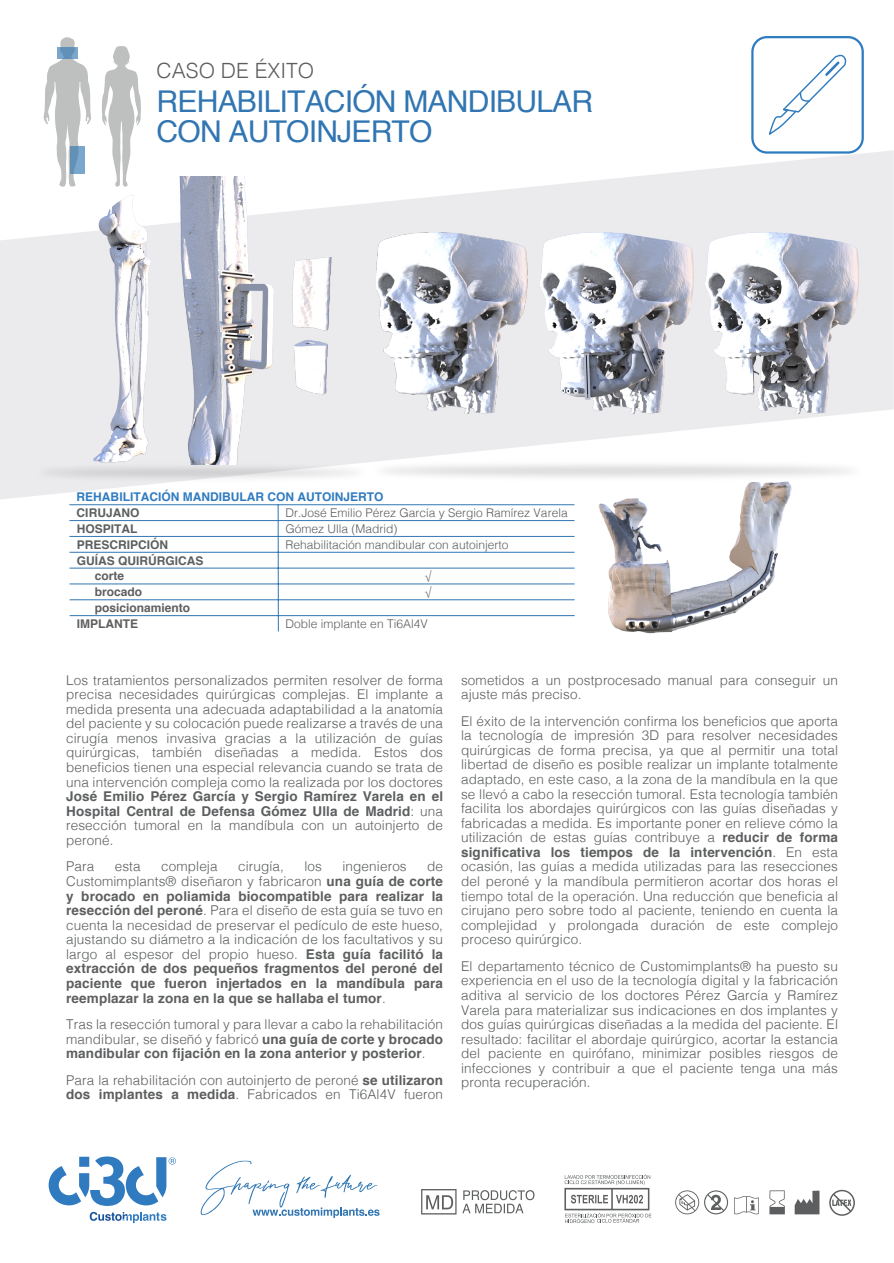
<style>
.page{position:relative;width:894px;height:1263px;background:#fff}
.page>*{position:absolute;margin:0;border:0;box-sizing:border-box;transform-origin:0 0}
.t1{font:30px/30px "Helvetica";letter-spacing:-.025em;color:#3176b2}
.t2{font:300 21px "Helvetica";color:#5c5e5f}
.t3{font:300 13.5px/14.5px "Helvetica";letter-spacing:.01em;color:#5c5e5f;text-align:justify}
.t4{font:700 13.5px/14.5px "Helvetica";letter-spacing:.01em;color:#5c5e5f;text-align:justify}
.t5{font:300 12px "Helvetica";color:#5c5e5f}
.t6{font:700 12px/15.9px "Helvetica";color:#5c5e5f}
.t7{font:700 12px "Helvetica";color:#307bbf}
.s1{font-weight:300}
.s2{font-weight:700}
</style>
<div class="page">
<svg style="left:0;top:150px;width:893px;height:349px;fill:#ebebed"></svg>
<svg style="left:201px;top:1161px;width:178px;height:57px"></svg>
<svg style="left:90px;top:1212px;width:76px;height:11px"></svg>
<svg style="left:49px;top:1156px;width:127px;height:50px"></svg>
<svg style="left:43px;top:37px;width:98px;height:150px"></svg>
<div style="left:57px;top:48px;width:21px;height:11px;background:#3176b2;opacity:.64"></div>
<div style="left:70px;top:146px;width:15px;height:28px;background:#3176b2;opacity:.64"></div>
<img style="left:37px;top:459px;width:825px;height:23px">
<svg style="left:421px;top:1189px;width:35px;height:25px"></svg>
<svg style="left:462px;top:1190px;width:72px;height:23px"></svg>
<svg style="left:564px;top:1174px;width:87px;height:49px"></svg>
<svg style="left:675px;top:1190px;width:52px;height:24px"></svg>
<svg style="left:734px;top:1196px;width:24px;height:19px"></svg>
<svg style="left:769px;top:1190px;width:15px;height:24px"></svg>
<svg style="left:794px;top:1191px;width:25px;height:23px"></svg>
<svg style="left:829px;top:1190px;width:25px;height:26px"></svg>
<hr style="left:278px;top:505px;width:1px;height:126px;background:#3176b2">
<hr style="left:69px;top:504px;width:505px;height:1px;background:#3176b2">
<hr style="left:69px;top:520px;width:505px;height:1px;background:#3176b2">
<hr style="left:69px;top:536px;width:505px;height:1px;background:#3176b2">
<hr style="left:69px;top:552px;width:505px;height:1px;background:#3176b2">
<hr style="left:69px;top:568px;width:505px;height:1px;background:#3176b2">
<hr style="left:69px;top:584px;width:505px;height:1px;background:#3176b2">
<hr style="left:70px;top:599px;width:504px;height:1px;background:#3176b2">
<hr style="left:70px;top:615px;width:504px;height:1px;background:#3176b2">
<div style="left:751px;top:36px;width:112px;height:118px;border:2px solid #2d7bc0;border-radius:15px"></div>
<svg style="left:769px;top:54px;width:78px;height:81px"></svg>
<img style="left:89px;top:181px;width:80px;height:284px">
<img style="left:168px;top:176px;width:110px;height:288px">
<img style="left:282px;top:250px;width:58px;height:150px">
<img style="left:376px;top:232px;width:151px;height:182px">
<img style="left:532px;top:212px;width:158px;height:242px">
<img style="left:690px;top:212px;width:175px;height:242px">
<img style="left:585px;top:475px;width:221px;height:159px">
<h2 class="t2" style="left:157px;top:63px;width:159px">CASO DE ÉXITO</h2>
<h1 class="t1" style="left:157px;top:88px;width:438px">REHABILITACIÓN MANDIBULAR<br>CON AUTOINJERTO</h1>
<p class="t7" style="left:77px;top:492px;width:308px">REHABILITACIÓN MANDIBULAR CON AUTOINJERTO</p>
<p class="t6" style="left:77px;top:506px;width:64px">CIRUJANO</p>
<p class="t5" style="left:285px;top:508px;width:284px">Dr.José Emilio Pérez García y Sergio Ramírez Varela</p>
<p class="t6" style="left:77px;top:521px;width:62px">HOSPITAL</p>
<p class="t5" style="left:285px;top:524px;width:114px">Gómez Ulla (Madrid)</p>
<p class="t6" style="left:77px;top:537px;width:93px">PRESCRIPCIÓN</p>
<p class="t5" style="left:285px;top:540px;width:224px">Rehabilitación mandibular con autoinjerto</p>
<p class="t6" style="left:95px;top:553px;width:110px;text-indent:-18px">GUÍAS QUIRÚRGICAS corte</p>
<p class="t5" style="left:424px;top:572px;width:8px">√</p>
<p class="t6" style="left:95px;top:585px;width:49px">brocado</p>
<p class="t5" style="left:424px;top:588px;width:8px">√</p>
<p class="t6" style="left:77px;top:601px;width:115px;text-indent:18px">posicionamiento<br>IMPLANTE</p>
<p class="t5" style="left:285px;top:619px;width:144px">Doble implante en Ti6Al4V</p>
<p class="t3" style="left:66px;top:674px;width:378px">Los tratamientos personalizados permiten resolver de forma precisa necesidades quirúrgicas complejas. El implante a medida presenta una adecuada adaptabilidad a la anatomía del paciente y su colocación puede realizarse a través de una cirugía menos invasiva gracias a la utilización de guías quirúrgicas, también diseñadas a medida. Estos dos beneficios tienen una especial relevancia cuando se trata de una intervención compleja como la realizada por los doctores</p>
<p class="t4" style="left:66px;top:790px;width:378px">José Emilio Pérez García y Sergio Ramírez Varela en el Hospital Central de Defensa Gómez Ulla de Madrid<span class="s1">: una resección tumoral en la mandíbula con un autoinjerto de peroné.</span></p>
<p class="t3" style="left:66px;top:861px;width:30px">Para</p>
<p class="t3" style="left:115px;top:861px;width:27px">esta</p>
<p class="t3" style="left:161px;top:861px;width:58px">compleja</p>
<p class="t3" style="left:238px;top:861px;width:47px">cirugía,</p>
<p class="t3" style="left:304px;top:861px;width:19px">los</p>
<p class="t3" style="left:342px;top:861px;width:66px">ingenieros</p>
<p class="t4" style="left:66px;top:860px;width:378px;text-indent:361px"><span class="s1">de Customimplants® diseñaron y fabricaron</span> una guía de corte y brocado en poliamida biocompatible para realizar la resección del peroné<span class="s1">. Para el diseño de esta guía se tuvo en cuenta la necesidad de preservar el pedículo de este hueso, ajustando su diámetro a la indicación de los facultativos y su largo al espesor del propio hueso.</span> Esta guía facilitó la extracción de dos pequeños fragmentos del peroné del paciente que fueron injertados en la mandíbula para reemplazar la zona en la que se hallaba el tumor<span class="s1">.</span></p>
<p class="t3" style="left:66px;top:1019px;width:378px">Tras la resección tumoral y para llevar a cabo la rehabilitación mandibular, se diseñó y fabricó <span class="s2">una guía de corte y brocado mandibular con fijación en la zona anterior y posterior</span>.</p>
<p class="t3" style="left:66px;top:1075px;width:378px">Para la rehabilitación con autoinjerto de peroné <span class="s2">se utilizaron dos implantes a medida</span>. Fabricados en Ti6Al4V fueron</p>
<p class="t3" style="left:461px;top:674px;width:378px">sometidos a un postprocesado manual para conseguir un ajuste más preciso.</p>
<p class="t3" style="left:461px;top:715px;width:378px">El éxito de la intervención confirma los beneficios que aporta la tecnología de impresión 3D para resolver necesidades quirúrgicas de forma precisa, ya que al permitir una total libertad de diseño es posible realizar un implante totalmente adaptado, en este caso, a la zona de la mandíbula en la que se llevó a cabo la resección tumoral. Esta tecnología también facilita los abordajes quirúrgicos con las guías diseñadas y fabricadas a medida. Es importante poner en relieve cómo la utilización de estas guías contribuye a <span class="s2">reducir de forma significativa los tiempos de la intervención</span>. En esta ocasión, las guías a medida utilizadas para las resecciones del peroné y la mandíbula permitieron acortar dos horas el tiempo total de la operación. Una reducción que beneficia al cirujano pero sobre todo al paciente, teniendo en cuenta la complejidad y prolongada duración de este complejo proceso quirúrgico.</p>
<p class="t3" style="left:461px;top:961px;width:378px">El departamento técnico de Customimplants® ha puesto su experiencia en el uso de la tecnología digital y la fabricación aditiva al servicio de los doctores Pérez García y Ramírez Varela para materializar sus indicaciones en dos implantes y dos guías quirúrgicas diseñadas a la medida del paciente. El resultado: facilitar el abordaje quirúrgico, acortar la estancia del paciente en quirófano, minimizar posibles riesgos de infecciones y contribuir a que el paciente tenga una más pronta recuperación.</p>
</div>
